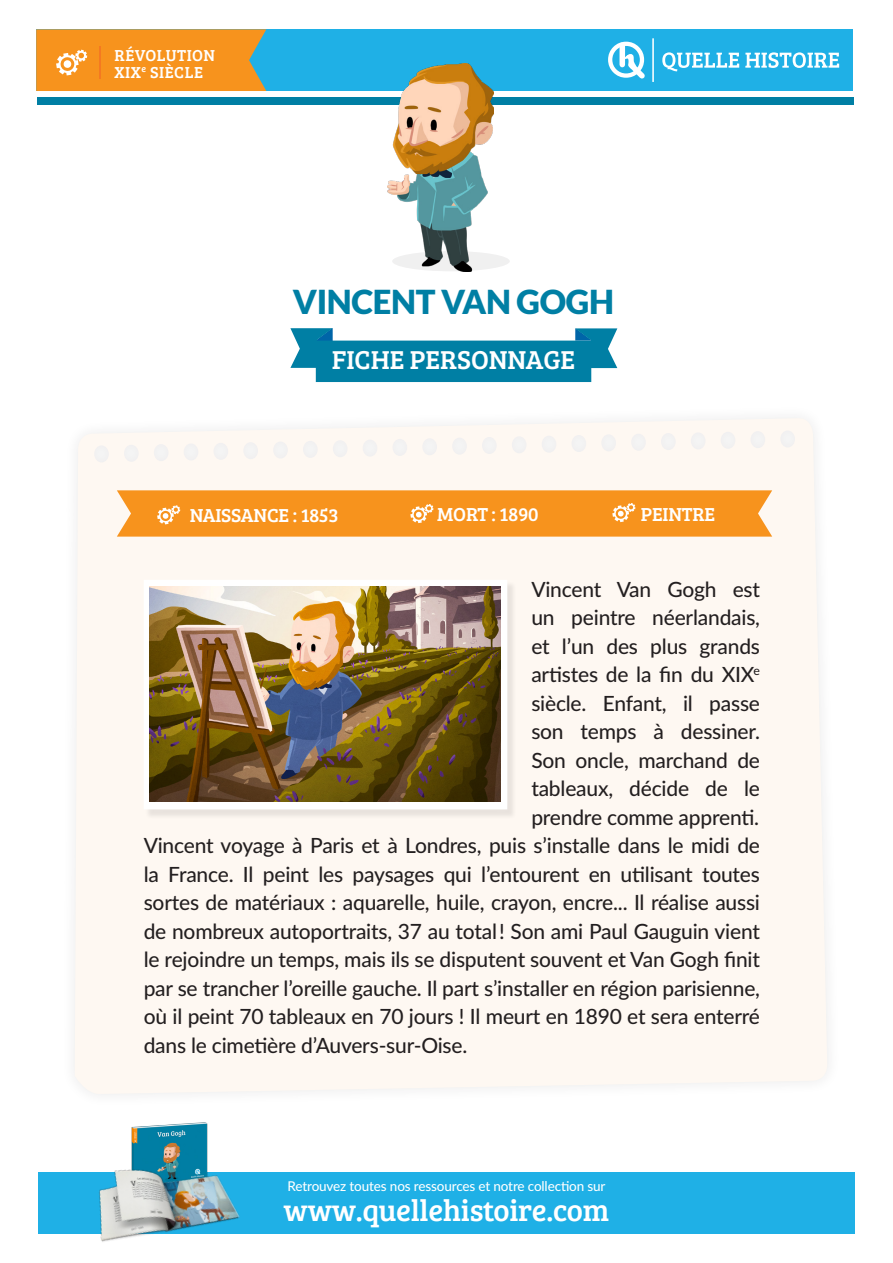
<style>
.page{position:relative;width:893px;height:1263px;background:#fff}
.page>*{position:absolute;margin:0;border:0;box-sizing:border-box;transform-origin:0 0}
.t1{font:900 33px "Lato";letter-spacing:-.01em;color:#007fa4}
.t2{font:30.6px "Bree Serif";letter-spacing:-.01em;color:#fff}
.t3{font:26.7px "Bree Serif";color:#fff}
.t4{font:500 21px/28.5px "Lato";letter-spacing:-.01em;color:#231f20;text-align:justify}
.t5{font:19.5px "Bree Serif";letter-spacing:-.01em;color:#fff}
.t6{font:16.35px "Bree Serif";letter-spacing:.03em;color:#fff}
.t7{font:500 13.5px "Lato";letter-spacing:-.01em;color:#fff}
</style>
<div class="page">
<div style="left:38px;top:1172px;width:817px;height:62px;background:#1fb0e6"></div>
<div style="left:37px;top:97px;width:816px;height:7px;background:#007fa4"></div>
<div style="left:75px;top:418px;width:753px;height:676px;background:#fef8f2"></div>
<div style="left:36px;top:29px;width:817px;height:62px;background:#1fb0e6"></div>
<svg style="left:662px;top:52px;width:177px;height:19px"></svg>
<hr style="left:652px;top:38px;width:2px;height:44px;background:#fff">
<svg style="left:36px;top:29px;width:230px;height:62px;background:#ee962a"></svg>
<hr style="left:99px;top:47px;width:2px;height:32px;background:#f47921">
<div style="left:146px;top:582px;width:371px;height:237px;background:#ede7e2"></div>
<div style="left:144px;top:580px;width:363px;height:229px;border:9px solid #fff"></div>
<svg style="left:290px;top:328px;width:327px;height:54px"></svg>
<svg style="left:608px;top:41px;width:37px;height:38px"></svg>
<svg style="left:117px;top:490px;width:655px;height:47px;background:#f79828"></svg>
<div style="left:392px;top:251px;width:118px;height:20px;background:#f0f0f0;border-radius:50%"></div>
<img style="left:387px;top:63px;width:107px;height:208px">
<img style="left:150px;top:586px;width:351px;height:216px">
<img style="left:179px;top:1122px;width:29px;height:2px">
<img style="left:99px;top:1124px;width:141px;height:118px">
<p class="t6" style="left:115px;top:43px;width:102px">RÉVOLUTION</p>
<p class="t6" style="left:115px;top:60px;width:90px">XIX<sup>e</sup> SIÈCLE</p>
<p class="t1" style="left:293px;top:283px;width:323px">VINCENT VAN GOGH</p>
<p class="t3" style="left:332px;top:341px;width:245px">FICHE PERSONNAGE</p>
<p class="t5" style="left:190px;top:501px;width:150px">NAISSANCE : 1853</p>
<p class="t5" style="left:437px;top:500px;width:103px">MORT : 1890</p>
<p class="t5" style="left:641px;top:500px;width:76px">PEINTRE</p>
<p class="t4" style="left:531px;top:574px;width:230px">Vincent Van Gogh est un peintre néerlandais, et l’un des plus grands artistes de la fin du XIX<sup>e </sup>siècle. Enfant, il passe son temps à dessiner.<br>Son oncle, marchand de tableaux, décide de le prendre comme apprenti.</p>
<p class="t4" style="left:144px;top:830px;width:618px">Vincent voyage à Paris et à Londres, puis s’installe dans le midi de la France. Il peint les paysages qui l’entourent en utilisant toutes sortes de matériaux : aquarelle, huile, crayon, encre... Il réalise aussi de nombreux autoportraits, 37 au total ! Son ami Paul Gauguin vient le rejoindre un temps, mais ils se disputent souvent et Van Gogh finit par se trancher l’oreille gauche. Il part s’installer en région parisienne, où il peint 70 tableaux en 70 jours ! Il meurt en 1890 et sera enterré dans le cimetière d’Auvers-sur-Oise.</p>
<p class="t7" style="left:288px;top:1177px;width:319px">Retrouvez toutes nos ressources et notre collection sur</p>
<p class="t2" style="left:284px;top:1188px;width:327px">www.quellehistoire.com</p>
</div>
